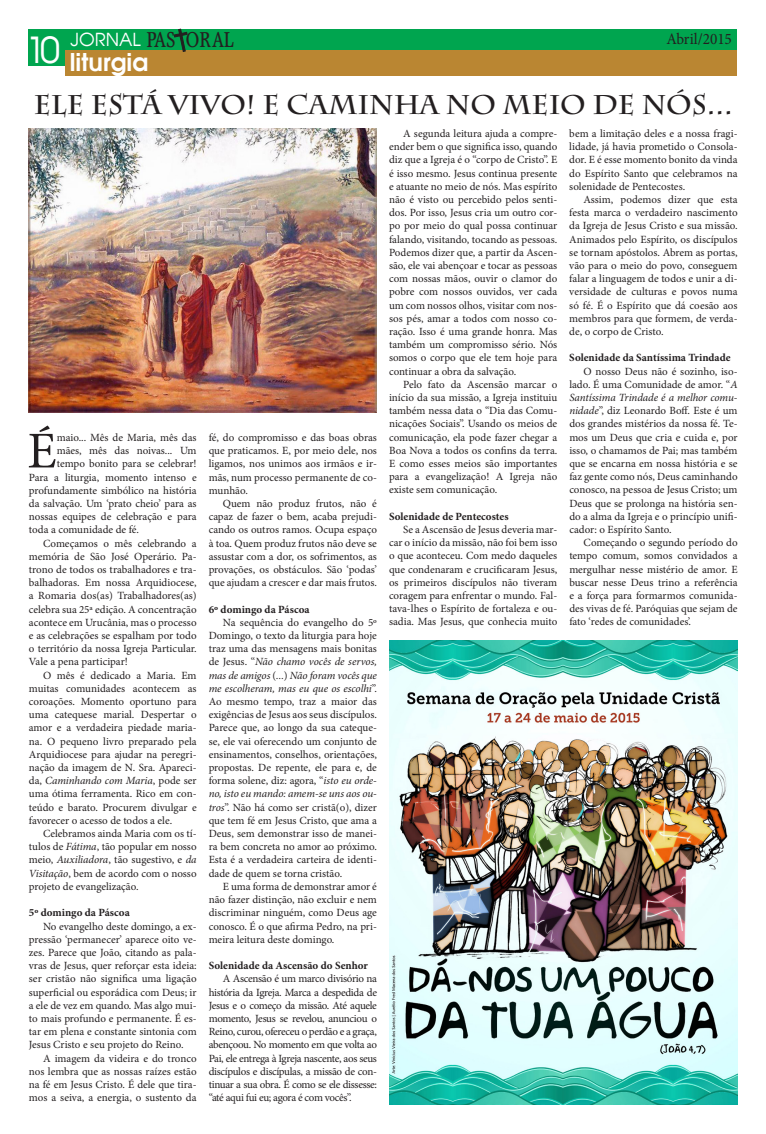
<style>
.page{position:relative;width:766px;height:1134px;background:#fff}
.page>*{position:absolute;margin:0;border:0;box-sizing:border-box;transform-origin:0 0}
.t1{font:51.6px "Minion Pro";color:#231f20}
.t2{font:700 27px "Charlemagne Std";color:#231f20}
.t3{font:700 24px "Avian";color:#fff}
.t4{font:21.6px "Steward Cond";color:#231f20}
.t5{font:16px "Minion Pro";color:#231f20;scale:.95 1}
.t6{font:11px/13.2px "Minion Pro";color:#231f20;text-align:justify}
.t7{font:700 11px "Minion Pro";letter-spacing:.005em;color:#231f20}
.t8{font:italic 11px "Minion Pro";letter-spacing:-.01em;color:#231f20}
.s1{font-family:"Avian";font-size:18px;color:#fff}
.s2{font-style:normal}
.s3{font-style:italic}
</style>
<div class="page">
<div style="left:29px;top:29px;width:708px;height:37px;background:#00a54f"></div>
<div style="left:66px;top:50px;width:671px;height:25px;background:#ba8632"></div>
<svg style="left:174px;top:29px;width:13px;height:23px"></svg>
<img style="left:389px;top:641px;width:348px;height:463px">
<img style="left:29px;top:129px;width:348px;height:283px">
<h3 class="t4" style="left:70px;top:27px;width:164px"><span class="s1">JORNAL</span> PAS ORAL</h3>
<h3 class="t5" style="left:666px;top:28px;width:70px">Abril/2015</h3>
<h3 class="t3" style="left:26px;top:47px;width:124px"><sup>10</sup> liturgia</h3>
<h2 class="t2" style="left:34px;top:89px;width:700px">ELE ESTÁ VIVO! E CAMINHA NO MEIO DE NÓS...</h2>
<h1 class="t1" style="left:27px;top:416px;width:31px">É</h1>
<p class="t6" style="left:57px;top:431px;width:141px">maio... Mês de Maria, mês das</p>
<p class="t6" style="left:57px;top:444px;width:141px">mães, mês das noivas... Um</p>
<p class="t6" style="left:57px;top:457px;width:141px">tempo bonito para se celebrar!</p>
<p class="t6" style="left:29px;top:471px;width:169px">Para a liturgia, momento intenso e</p>
<p class="t6" style="left:29px;top:484px;width:169px">profundamente simbólico na história</p>
<p class="t6" style="left:29px;top:497px;width:169px">da salvação. Um ‘prato cheio’ para as</p>
<p class="t6" style="left:29px;top:510px;width:169px">nossas equipes de celebração e para</p>
<p class="t6" style="left:29px;top:523px;width:112px">toda a comunidade de fé.</p>
<p class="t6" style="left:43px;top:537px;width:155px">Começamos o mês celebrando a</p>
<p class="t6" style="left:29px;top:550px;width:169px">memória de São José Operário. Pa-</p>
<p class="t6" style="left:29px;top:563px;width:169px">trono de todos os trabalhadores e tra-</p>
<p class="t6" style="left:29px;top:576px;width:169px">balhadoras. Em nossa Arquidiocese,</p>
<p class="t6" style="left:29px;top:589px;width:169px">a Romaria dos(as) Trabalhadores(as)</p>
<p class="t6" style="left:29px;top:603px;width:169px">celebra sua 25ª edição. A concentração</p>
<p class="t6" style="left:29px;top:616px;width:169px">acontece em Urucânia, mas o processo</p>
<p class="t6" style="left:29px;top:629px;width:169px">e as celebrações se espalham por todo</p>
<p class="t6" style="left:29px;top:642px;width:169px">o território da nossa Igreja Particular.</p>
<p class="t6" style="left:29px;top:655px;width:100px">Vale a pena participar!</p>
<p class="t6" style="left:43px;top:669px;width:155px">O mês é dedicado a Maria. Em</p>
<p class="t6" style="left:29px;top:682px;width:169px">muitas comunidades acontecem as</p>
<p class="t6" style="left:29px;top:695px;width:169px">coroações. Momento oportuno para</p>
<p class="t6" style="left:29px;top:708px;width:169px">uma catequese marial. Despertar o</p>
<p class="t6" style="left:29px;top:721px;width:169px">amor e a verdadeira piedade maria-</p>
<p class="t6" style="left:29px;top:735px;width:169px">na. O pequeno livro preparado pela</p>
<p class="t6" style="left:29px;top:748px;width:169px">Arquidiocese para ajudar na peregri-</p>
<p class="t6" style="left:29px;top:761px;width:169px">nação da imagem de N. Sra. Apareci-</p>
<p class="t8" style="left:29px;top:773px;width:169px"><span class="s2">da,</span> Caminhando com Maria<span class="s2">, pode ser</span></p>
<p class="t6" style="left:29px;top:787px;width:169px">uma ótima ferramenta. Rico em con-</p>
<p class="t6" style="left:29px;top:801px;width:169px">teúdo e barato. Procurem divulgar e</p>
<p class="t6" style="left:29px;top:814px;width:145px">favorecer o acesso de todos a ele.</p>
<p class="t6" style="left:43px;top:827px;width:155px">Celebramos ainda Maria com os tí-</p>
<p class="t6" style="left:29px;top:840px;width:169px">tulos de <span class="s3">Fátima</span>, tão popular em nosso</p>
<p class="t6" style="left:29px;top:853px;width:169px">meio, <span class="s3">Auxiliadora</span>, tão sugestivo, e <span class="s3">da</span></p>
<p class="t6" style="left:29px;top:867px;width:169px"><span class="s3">Visitação</span>, bem de acordo com o nosso</p>
<p class="t6" style="left:29px;top:880px;width:111px">projeto de evangelização.</p>
<p class="t7" style="left:29px;top:905px;width:102px">5º domingo da Páscoa</p>
<p class="t6" style="left:29px;top:919px;width:169px;text-indent:14px">No evangelho deste domingo, a ex&shy;pressão ‘permanecer’ aparece oito ve&shy;zes. Parece que João, citando as pala&shy;vras de Jesus, quer reforçar esta ideia: ser cristão não significa uma ligação superficial ou esporádica com Deus; ir a ele de vez em quando. Mas algo mui&shy;to mais profundo e permanente. É es&shy;tar em plena e constante sintonia com Jesus Cristo e seu projeto do Reino.</p>
<p class="t6" style="left:29px;top:1051px;width:169px;text-indent:14px">A imagem da videira e do tronco nos lembra que as nossas raízes estão na fé em Jesus Cristo. É dele que tira&shy;mos a seiva, a energia, o sustento da</p>
<p class="t6" style="left:209px;top:431px;width:170px">fé, do compromisso e das boas obras que praticamos. E, por meio dele, nos ligamos, nos unimos aos irmãos e ir&shy;mãs, num processo permanente de co&shy;munhão.</p>
<p class="t6" style="left:209px;top:497px;width:170px;text-indent:14px">Quem não produz frutos, não é capaz de fazer o bem, acaba prejudi&shy;cando os outros ramos. Ocupa espaço à toa. Quem produz frutos não deve se assustar com a dor, os sofrimentos, as provações, os obstáculos. São ‘podas’ que ajudam a crescer e dar mais frutos.</p>
<p class="t7" style="left:209px;top:601px;width:102px">6º domingo da Páscoa</p>
<p class="t6" style="left:209px;top:616px;width:170px;text-indent:14px">Na sequência do evangelho do 5º Domingo, o texto da liturgia para hoje traz uma das mensagens mais bonitas de Jesus. “<span class="s3">Não chamo vocês de servos, mas de amigos</span> (<span class="s3">...</span>) <span class="s3">Não foram vocês que me escolheram, mas eu que os escolhi</span>”.<br>Ao mesmo tempo, traz a maior das exigências de Jesus aos seus discípulos.<br>Parece que, ao longo da sua cateque&shy;se, ele vai oferecendo um conjunto de ensinamentos, conselhos, orientações, propostas. De repente, ele para e, de forma solene, diz: agora, “<span class="s3">isto eu orde&shy;no, isto eu mando: amem-se uns aos ou&shy;tros</span>”. Não há como ser cristã(o), dizer que tem fé em Jesus Cristo, que ama a Deus, sem demonstrar isso de manei&shy;ra bem concreta no amor ao próximo.<br>Esta é a verdadeira carteira de identi&shy;dade de quem se torna cristão.</p>
<p class="t6" style="left:209px;top:880px;width:170px;text-indent:14px">E uma forma de demonstrar amor é não fazer distinção, não excluir e nem discriminar ninguém, como Deus age conosco. É o que afirma Pedro, na pri&shy;meira leitura deste domingo.</p>
<p class="t7" style="left:209px;top:958px;width:161px">Solenidade da Ascensão do Senhor</p>
<p class="t6" style="left:209px;top:972px;width:170px;text-indent:14px">A Ascensão é um marco divisório na história da Igreja. Marca a despedida de Jesus e o começo da missão. Até aquele momento, Jesus se revelou, anunciou o Reino, curou, ofereceu o perdão e a graça, abençoou. No momento em que volta ao Pai, ele entrega à Igreja nascente, aos seus discípulos e discípulas, a missão de con&shy;tinuar a sua obra. É como se ele dissesse: “até aqui fui eu; agora é com vocês”.</p>
<p class="t6" style="left:389px;top:127px;width:170px;text-indent:14px">A segunda leitura ajuda a compre&shy;ender bem o que significa isso, quando diz que a Igreja é o “corpo de Cristo”. E é isso mesmo. Jesus continua presente e atuante no meio de nós. Mas espírito não é visto ou percebido pelos senti&shy;dos. Por isso, Jesus cria um outro cor&shy;po por meio do qual possa continuar falando, visitando, tocando as pessoas.<br>Podemos dizer que, a partir da Ascen&shy;são, ele vai abençoar e tocar as pessoas com nossas mãos, ouvir o clamor do pobre com nossos ouvidos, ver cada um com nossos olhos, visitar com nos&shy;sos pés, amar a todos com nosso co&shy;ração. Isso é uma grande honra. Mas também um compromisso sério. Nós somos o corpo que ele tem hoje para continuar a obra da salvação.</p>
<p class="t6" style="left:389px;top:378px;width:170px;text-indent:14px">Pelo fato da Ascensão marcar o início da sua missão, a Igreja instituiu também nessa data o “Dia das Comu&shy;nicações Sociais”. Usando os meios de comunicação, ela pode fazer chegar a Boa Nova a todos os confins da terra.<br>E como esses meios são importantes para a evangelização! A Igreja não existe sem comunicação.</p>
<p class="t7" style="left:389px;top:509px;width:121px">Solenidade de Pentecostes</p>
<p class="t6" style="left:389px;top:523px;width:170px;text-indent:14px">Se a Ascensão de Jesus deveria mar&shy;car o início da missão, não foi bem isso o que aconteceu. Com medo daqueles que condenaram e crucificaram Jesus, os primeiros discípulos não tiveram coragem para enfrentar o mundo. Fal&shy;tava-lhes o Espírito de fortaleza e ou&shy;sadia. Mas Jesus, que conhecia muito</p>
<p class="t6" style="left:569px;top:127px;width:170px">bem a limitação deles e a nossa fragi&shy;lidade, já havia prometido o Consola&shy;dor. E é esse momento bonito da vinda do Espírito Santo que celebramos na solenidade de Pentecostes.</p>
<p class="t6" style="left:569px;top:193px;width:170px;text-indent:14px">Assim, podemos dizer que esta festa marca o verdadeiro nascimento da Igreja de Jesus Cristo e sua missão.<br>Animados pelo Espírito, os discípulos se tornam apóstolos. Abrem as portas, vão para o meio do povo, conseguem falar a linguagem de todos e unir a di&shy;versidade de culturas e povos numa só fé. É o Espírito que dá coesão aos membros para que formem, de verda&shy;de, o corpo de Cristo.</p>
<p class="t7" style="left:569px;top:350px;width:163px">Solenidade da Santíssima Trindade</p>
<p class="t6" style="left:569px;top:365px;width:170px;text-indent:14px">O nosso Deus não é sozinho, iso&shy;lado. É uma Comunidade de amor. “<span class="s3">A Santíssima Trindade é a melhor comu&shy;nidade</span>”, diz Leonardo Boff. Este é um dos grandes mistérios da nossa fé. Te&shy;mos um Deus que cria e cuida e, por isso, o chamamos de Pai; mas também que se encarna em nossa história e se faz gente como nós, Deus caminhando conosco, na pessoa de Jesus Cristo; um Deus que se prolonga na história sen&shy;do a alma da Igreja e o princípio unifi&shy;cador: o Espírito Santo.</p>
<p class="t6" style="left:569px;top:536px;width:170px;text-indent:14px">Começando o segundo período do tempo comum, somos convidados a mergulhar nesse mistério de amor. E buscar nesse Deus trino a referência e a força para formarmos comunida&shy;des vivas de fé. Paróquias que sejam de fato ‘redes de comunidades’.</p>
</div>
